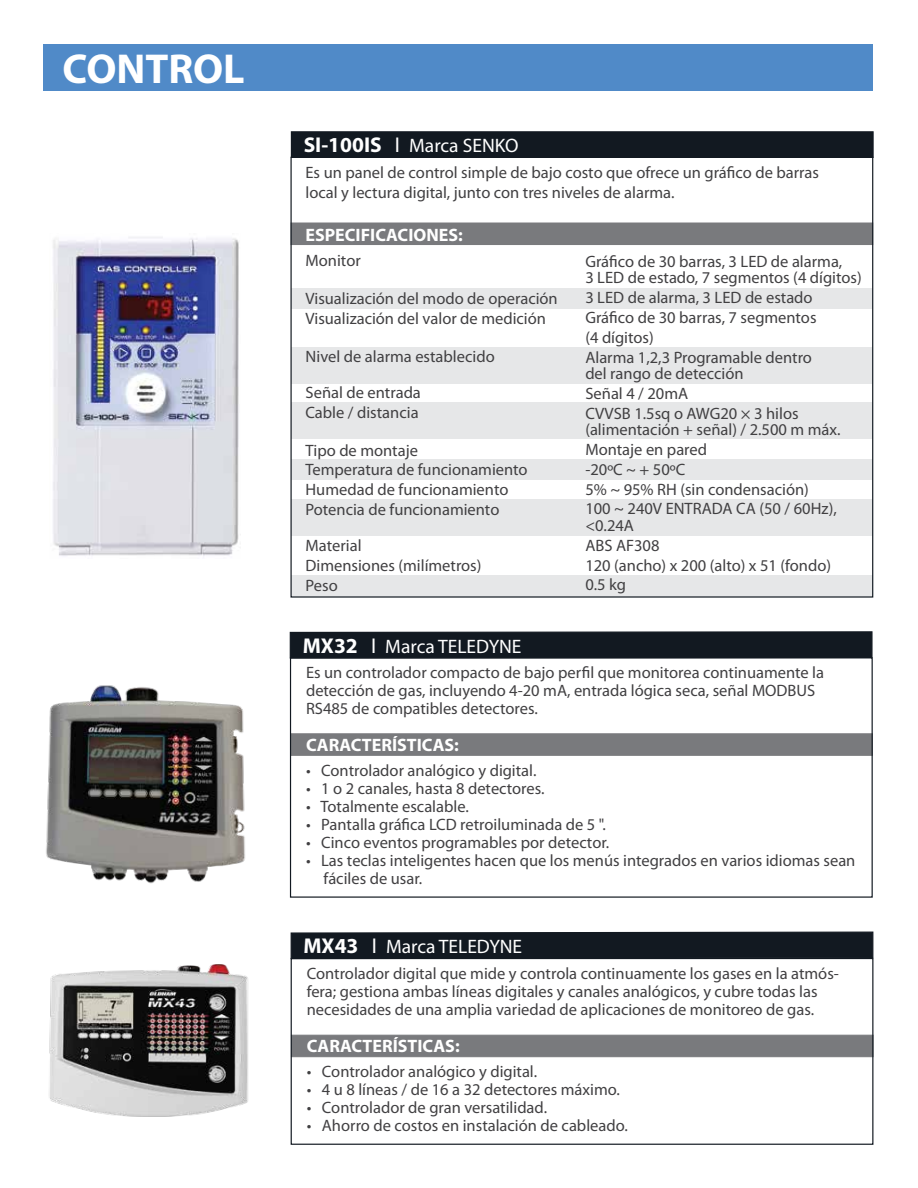
<style>
.page{position:relative;width:918px;height:1188px;background:#fff}
.page>*{position:absolute;margin:0;border:0;box-sizing:border-box;transform-origin:0 0}
.t1{font:700 42px "Myriad Pro";color:#fff}
.t2{font:19.5px "Myriad Pro";color:#fff}
.t3{font:700 18px "Myriad Pro";color:#fff}
.t4{font:16.5px/19.8px "Myriad Pro";color:#414042}
.s1{font-weight:700;font-size:21.45px}
.s2{font-size:21.45px}
</style>
<div class="page">
<div style="left:44px;top:44px;width:829px;height:47px;background:#508ac8"></div>
<div style="left:289px;top:631px;width:584px;height:28px;background:#121921"></div>
<div style="left:290px;top:733px;width:583px;height:23px;background:#797a7d;border:1px solid #797a7d"></div>
<div style="left:290px;top:657px;width:583px;height:241px;border:1px solid #121921"></div>
<img style="left:46px;top:685px;width:199px;height:199px">
<div style="left:290px;top:931px;width:584px;height:29px;background:#121921"></div>
<div style="left:291px;top:1035px;width:583px;height:22px;background:#797a7d"></div>
<div style="left:291px;top:958px;width:582px;height:187px;border:1px solid #121921"></div>
<img style="left:49px;top:964px;width:199px;height:153px">
<div style="left:291px;top:131px;width:583px;height:27px;background:#121921;border:1px solid #121921"></div>
<div style="left:291px;top:223px;width:582px;height:22px;background:#797a7d"></div>
<div style="left:291px;top:288px;width:582px;height:20px;background:#e6e7e8"></div>
<div style="left:291px;top:460px;width:582px;height:20px;background:#e6e7e8"></div>
<div style="left:291px;top:576px;width:582px;height:21px;background:#e6e7e8"></div>
<div style="left:291px;top:348px;width:582px;height:36px;background:#e6e7e8"></div>
<div style="left:291px;top:500px;width:582px;height:36px;background:#e6e7e8"></div>
<div style="left:291px;top:402px;width:582px;height:36px;background:#e6e7e8"></div>
<img style="left:53px;top:237px;width:186px;height:319px">
<h1 class="t1" style="left:63px;top:45px;width:184px">CONTROL</h1>
<p class="t2" style="left:304px;top:135px;width:216px"><span class="s1">SI-100IS</span> <span class="s2">I</span> Marca SENKO</p>
<p class="t4" style="left:306px;top:163px;width:515px">Es un panel de control simple de bajo costo que ofrece un gráfico de barras local y lectura digital, junto con tres niveles de alarma.</p>
<p class="t3" style="left:306px;top:225px;width:159px">ESPECIFICACIONES:</p>
<p class="t4" style="left:306px;top:251px;width:57px">Monitor</p>
<p class="t4" style="left:306px;top:289px;width:254px">Visualización del modo de operación<br>Visualización del valor de medición</p>
<p class="t4" style="left:306px;top:347px;width:191px">Nivel de alarma establecido</p>
<p class="t4" style="left:306px;top:383px;width:117px">Señal de entrada<br>Cable / distancia</p>
<p class="t4" style="left:306px;top:440px;width:224px">Tipo de montaje<br>Temperatura de funcionamiento<br>Humedad de funcionamiento<br>Potencia de funcionamiento</p>
<p class="t4" style="left:306px;top:536px;width:178px">Material<br>Dimensiones (milímetros)<br>Peso</p>
<p class="t4" style="left:585px;top:254px;width:278px;line-height:16.5px">Gráfico de 30 barras, 3 LED de alarma,<br>3 LED de estado, 7 segmentos (4 dígitos)</p>
<p class="t4" style="left:585px;top:288px;width:233px">3 LED de alarma, 3 LED de estado<br>Gráfico de 30 barras, 7 segmentos (4 dígitos)<br>Alarma 1,2,3 Programable dentro</p>
<p class="t4" style="left:585px;top:364px;width:215px">del rango de detección<br>Señal 4 / 20mA<br>CVVSB 1.5sq o AWG20 × 3 hilos</p>
<p class="t4" style="left:585px;top:420px;width:257px">(alimentación + señal) / 2.500 m máx.<br>Montaje en pared<br>-20ºC ~ + 50ºC<br>5% ~ 95% RH (sin condensación)<br>100 ~ 240V ENTRADA CA (50 / 60Hz),</p>
<p class="t4" style="left:585px;top:516px;width:247px">&lt;0.24A<br>ABS AF308<br>120 (ancho) x 200 (alto) x 51 (fondo)<br>0.5 kg</p>
<p class="t2" style="left:303px;top:635px;width:220px"><span class="s1">MX32</span> <span class="s2">I</span> Marca TELEDYNE</p>
<p class="t4" style="left:306px;top:664px;width:520px;line-height:18px">Es un controlador compacto de bajo perfil que monitorea continuamente la detección de gas, incluyendo 4-20 mA, entrada lógica seca, señal MODBUS<br>RS485 de compatibles detectores.</p>
<p class="t3" style="left:306px;top:735px;width:154px">CARACTERÍSTICAS:</p>
<p class="t4" style="left:306px;top:761px;width:232px">• Controlador analógico y digital.</p>
<p class="t4" style="left:306px;top:779px;width:240px">• 1 o 2 canales, hasta 8 detectores.</p>
<p class="t4" style="left:306px;top:797px;width:164px">• Totalmente escalable.</p>
<p class="t4" style="left:306px;top:815px;width:301px">• Pantalla gráfica LCD retroiluminada de 5 ".</p>
<p class="t4" style="left:306px;top:833px;width:305px">• Cinco eventos programables por detector.</p>
<p class="t4" style="left:324px;top:852px;width:533px;line-height:18px;text-indent:-17px">• Las teclas inteligentes hacen que los menús integrados en varios idiomas sean fáciles de usar.</p>
<p class="t2" style="left:303px;top:936px;width:220px"><span class="s1">MX43</span> <span class="s2">I</span> Marca TELEDYNE</p>
<p class="t4" style="left:307px;top:965px;width:534px;line-height:18px">Controlador digital que mide y controla continuamente los gases en la atmós&shy;fera; gestiona ambas líneas digitales y canales analógicos, y cubre todas las necesidades de una amplia variedad de aplicaciones de monitoreo de gas.</p>
<p class="t3" style="left:307px;top:1035px;width:154px">CARACTERÍSTICAS:</p>
<p class="t4" style="left:307px;top:1062px;width:232px">• Controlador analógico y digital.</p>
<p class="t4" style="left:307px;top:1080px;width:315px">• 4 u 8 líneas / de 16 a 32 detectores máximo.</p>
<p class="t4" style="left:307px;top:1098px;width:242px">• Controlador de gran versatilidad.</p>
<p class="t4" style="left:307px;top:1116px;width:323px">• Ahorro de costos en instalación de cableado.</p>
</div>
